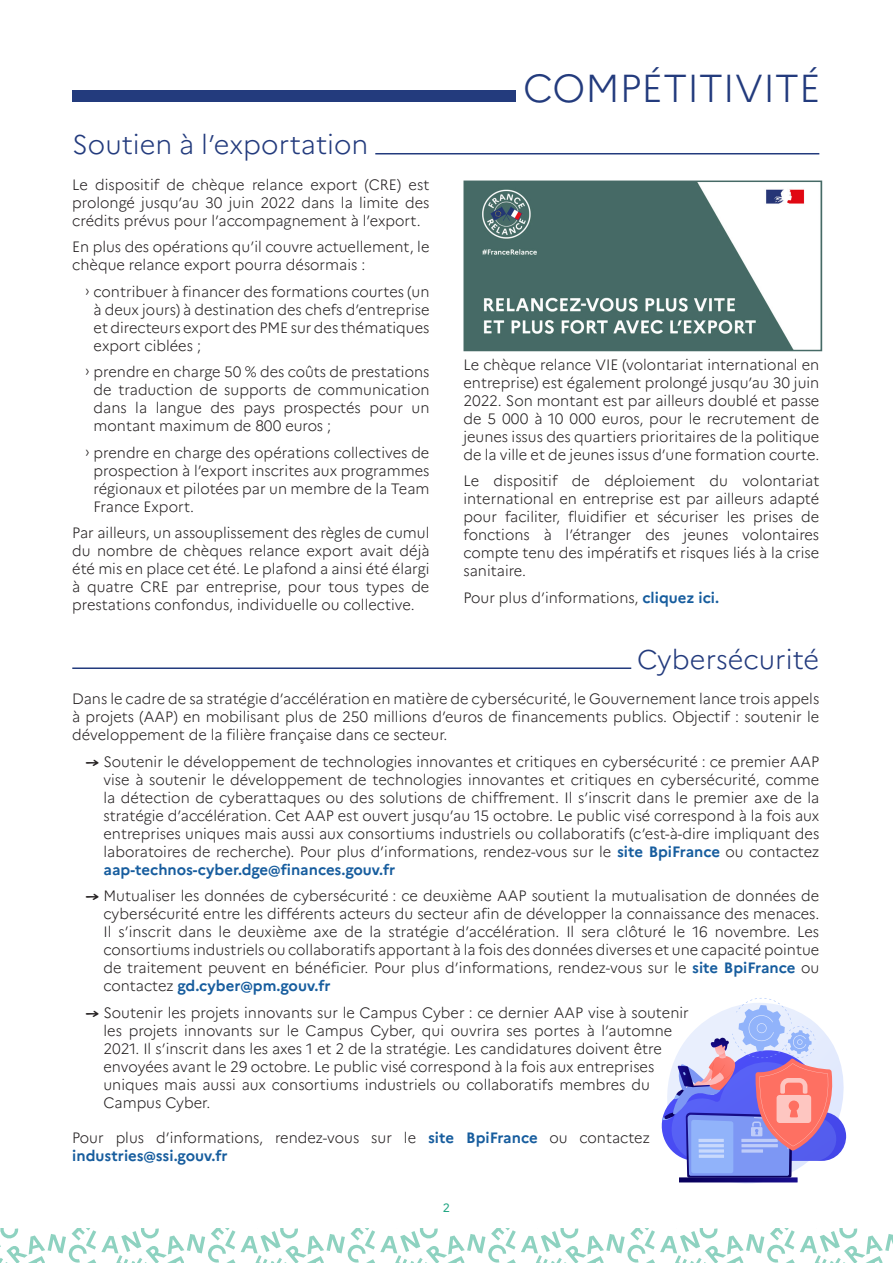
<style>
.page{position:relative;width:893px;height:1263px;background:#fff}
.page>*{position:absolute;margin:0;border:0;box-sizing:border-box;transform-origin:0 0}
.t1{font:300 39px "Marianne";color:#233b7d}
.t2{font:300 27px "Marianne";color:#233b7d}
.t3{font:300 15px/18px "Marianne";color:#231f20;text-align:justify}
.t4{font:12px "Marianne";color:#1ea581}
.s1{font-weight:700;color:#175d9e}
.s2{font-family:"Segoe Print";font-weight:700}
</style>
<div class="page">
<svg style="left:0;top:1229px;width:893px;height:34px"></svg>
<hr style="left:375px;top:153px;width:444px;height:1px;background:#233b7d">
<hr style="left:72px;top:667px;width:559px;height:2px;background:#233b7d">
<div style="left:72px;top:90px;width:443px;height:12px;background:#233b7d"></div>
<img style="left:466px;top:184px;width:339px;height:164px">
<div style="left:463px;top:181px;width:359px;height:170px;border:2px solid #466a66"></div>
<svg style="left:661px;top:998px;width:186px;height:186px"></svg>
<h2 class="t2" style="left:72px;top:128px;width:298px">Soutien à l’exportation</h2>
<p class="t3" style="left:72px;top:175px;width:359px">Le dispositif de chèque relance export (CRE) est prolongé jusqu’au 30 juin 2022 dans la limite des crédits prévus pour l’accompagnement à l’export.</p>
<p class="t3" style="left:72px;top:238px;width:359px">En plus des opérations qu’il couvre actuellement, le chèque relance export pourra désormais :</p>
<p class="t3" style="left:94px;top:282px;width:337px;text-indent:-9px">› contribuer à financer des formations courtes (un à deux jours) à destination des chefs d’entreprise et directeurs export des PME sur des thématiques export ciblées ;</p>
<p class="t3" style="left:94px;top:363px;width:337px;text-indent:-9px">› prendre en charge 50 % des coûts de prestations de traduction de supports de communication dans la langue des pays prospectés pour un montant maximum de 800 euros ;</p>
<p class="t3" style="left:94px;top:443px;width:337px;text-indent:-9px">› prendre en charge des opérations collectives de prospection à l’export inscrites aux programmes régionaux et pilotées par un membre de la Team France Export.</p>
<p class="t3" style="left:72px;top:524px;width:359px">Par ailleurs, un assouplissement des règles de cumul du nombre de chèques relance export avait déjà été mis en place cet été. Le plafond a ainsi été élargi à quatre CRE par entreprise, pour tous types de prestations confondus, individuelle ou collective.</p>
<h1 class="t1" style="left:523px;top:64px;width:299px">COMPÉTITIVITÉ</h1>
<p class="t3" style="left:463px;top:355px;width:357px">Le chèque relance VIE (volontariat international en entreprise) est également prolongé jusqu’au 30 juin 2022. Son montant est par ailleurs doublé et passe de 5 000 à 10 000 euros, pour le recrutement de jeunes issus des quartiers prioritaires de la politique de la ville et de jeunes issus d’une formation courte.</p>
<p class="t3" style="left:463px;top:472px;width:357px">Le dispositif de déploiement du volontariat international en entreprise est par ailleurs adapté pour faciliter, fluidifier et sécuriser les prises de fonctions à l’étranger des jeunes volontaires compte tenu des impératifs et risques liés à la crise sanitaire.</p>
<p class="t3" style="left:463px;top:588px;width:257px">Pour plus d’informations, <span class="s1">cliquez ici.</span></p>
<h2 class="t2" style="left:637px;top:643px;width:184px">Cybersécurité</h2>
<p class="t3" style="left:72px;top:690px;width:748px">Dans le cadre de sa stratégie d’accélération en matière de cybersécurité, le Gouvernement lance trois appels à projets (AAP) en mobilisant plus de 250 millions d’euros de financements publics. Objectif : soutenir le développement de la filière française dans ce secteur.</p>
<p class="t3" style="left:103px;top:752px;width:717px;text-indent:-18px"><span class="s2">→</span> Soutenir le développement de technologies innovantes et critiques en cybersécurité : ce premier AAP vise à soutenir le développement de technologies innovantes et critiques en cybersécurité, comme la détection de cyberattaques ou des solutions de chiffrement. Il s’inscrit dans le premier axe de la stratégie d’accélération. Cet AAP est ouvert jusqu’au 15 octobre. Le public visé correspond à la fois aux entreprises uniques mais aussi aux consortiums industriels ou collaboratifs (c’est-à-dire impliquant des laboratoires de recherche). Pour plus d’informations, rendez-vous sur le <span class="s1">site BpiFrance</span> ou contactez <span class="s1">aap-technos-cyber.dge@finances.gouv.fr</span></p>
<p class="t3" style="left:103px;top:887px;width:717px;text-indent:-18px"><span class="s2">→</span> Mutualiser les données de cybersécurité : ce deuxième AAP soutient la mutualisation de données de cybersécurité entre les différents acteurs du secteur afin de développer la connaissance des menaces.<br>Il s’inscrit dans le deuxième axe de la stratégie d’accélération. Il sera clôturé le 16 novembre. Les consortiums industriels ou collaboratifs apportant à la fois des données diverses et une capacité pointue de traitement peuvent en bénéficier. Pour plus d’informations, rendez-vous sur le <span class="s1">site BpiFrance</span> ou contactez <span class="s1">gd.cyber@pm.gouv.fr</span></p>
<p class="t3" style="left:103px;top:1003px;width:587px;text-align:left;text-indent:-18px"><span class="s2">→</span> Soutenir les projets innovants sur le Campus Cyber : ce dernier AAP vise à soutenir les projets innovants sur le Campus Cyber, qui ouvrira ses portes à l’automne 2021. Il s’inscrit dans les axes 1 et 2 de la stratégie. Les candidatures doivent être envoyées avant le 29 octobre. Le public visé correspond à la fois aux entreprises uniques mais aussi aux consortiums industriels ou collaboratifs membres du Campus Cyber.</p>
<p class="t3" style="left:72px;top:1128px;width:579px">Pour plus d’informations, rendez-vous sur le <span class="s1">site BpiFrance</span> ou contactez <span class="s1">industries@ssi.gouv.fr</span></p>
<p class="t4" style="left:443px;top:1201px;width:9px">2</p>
</div>
